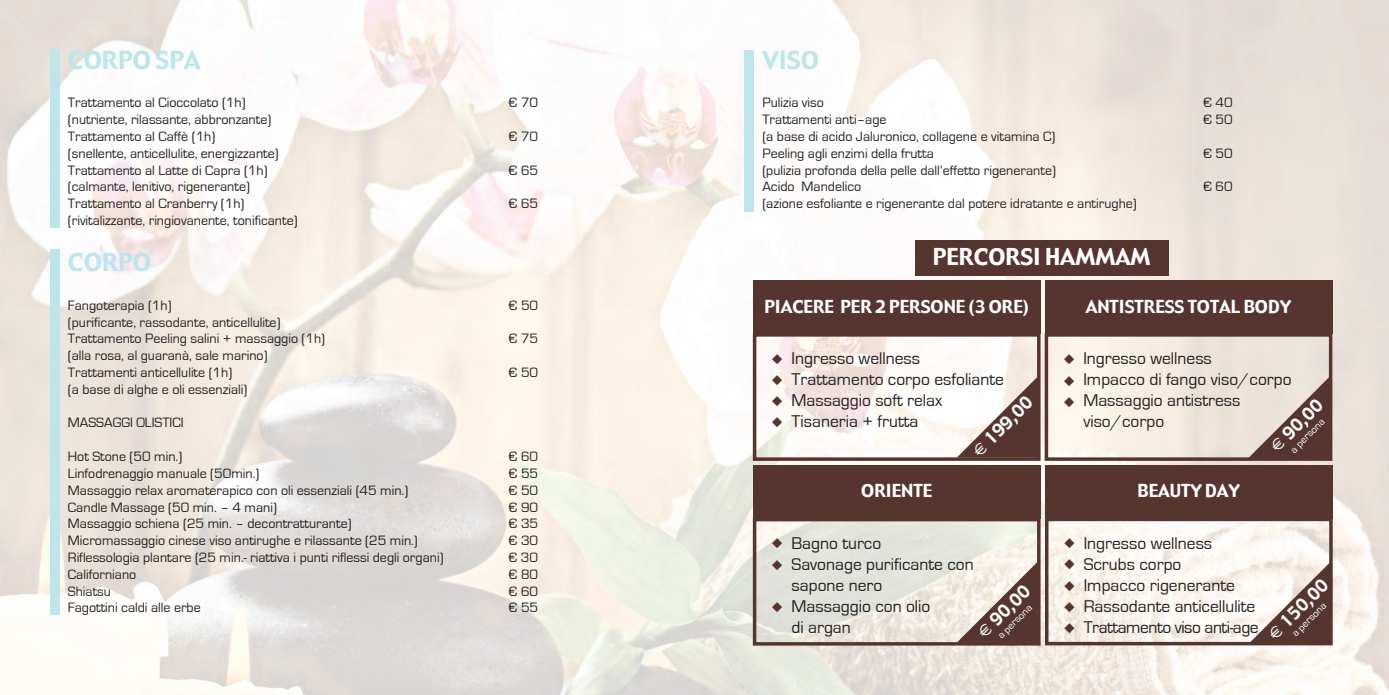
<style>
.page{position:relative;width:1389px;height:695px;background:#fff}
.page>*{position:absolute;margin:0;border:0;box-sizing:border-box;transform-origin:0 0}
.t1{font:24.5px "Gadget";color:#bee5ec}
.t2{font:22.75px "Gadget";color:#fff}
.t3{font:17.5px/21px "Eurostile";color:#231f20}
.t4{font:17.5px "Gadget";color:#fff}
.t5{font:14px/16.8px "Eurostile";color:#231f20}
.t6{font:10.5px "Eurostile";color:#fff}
</style>
<div class="page">
<img style="left:0;top:0;width:1389px;height:694px">
<div style="left:916px;top:240px;width:253px;height:36px;background:#56352f"></div>
<div style="left:753px;top:280px;width:288px;height:54px;background:#56352f"></div>
<div style="left:753px;top:333px;width:288px;height:128px;border:4px solid #56352f"></div>
<svg style="left:957px;top:376px;width:81px;height:81px"></svg>
<div style="left:1045px;top:280px;width:287px;height:54px;background:#56352f"></div>
<div style="left:1045px;top:333px;width:287px;height:128px;border:4px solid #56352f"></div>
<svg style="left:1248px;top:377px;width:81px;height:81px;background:#a18c84"></svg>
<div style="left:753px;top:465px;width:288px;height:53px;background:#56352f"></div>
<div style="left:753px;top:517px;width:288px;height:128px;border:4px solid #56352f"></div>
<svg style="left:957px;top:561px;width:81px;height:81px;background:#a6928b"></svg>
<div style="left:1045px;top:464px;width:288px;height:54px;background:#56352f"></div>
<div style="left:1045px;top:517px;width:288px;height:128px;border:4px solid #56352f"></div>
<svg style="left:1250px;top:561px;width:81px;height:81px"></svg>
<div style="left:50px;top:50px;width:10px;height:178px;background:#bee5ec"></div>
<div style="left:50px;top:249px;width:10px;height:365px;background:#bee5ec"></div>
<div style="left:744px;top:50px;width:10px;height:161px;background:#bee5ec"></div>
<svg style="left:772px;top:354px;width:10px;height:10px"></svg>
<svg style="left:772px;top:417px;width:10px;height:10px"></svg>
<svg style="left:772px;top:396px;width:10px;height:10px"></svg>
<svg style="left:772px;top:375px;width:10px;height:10px"></svg>
<svg style="left:1064px;top:354px;width:10px;height:10px"></svg>
<svg style="left:1064px;top:397px;width:10px;height:10px"></svg>
<svg style="left:1064px;top:376px;width:10px;height:10px"></svg>
<svg style="left:772px;top:538px;width:10px;height:10px"></svg>
<svg style="left:772px;top:602px;width:10px;height:10px"></svg>
<svg style="left:772px;top:559px;width:10px;height:10px"></svg>
<svg style="left:1064px;top:538px;width:10px;height:10px"></svg>
<svg style="left:1064px;top:602px;width:10px;height:10px"></svg>
<svg style="left:1064px;top:580px;width:10px;height:10px"></svg>
<svg style="left:1064px;top:559px;width:10px;height:10px"></svg>
<svg style="left:1064px;top:622px;width:10px;height:10px"></svg>
<p class="t1" style="left:68px;top:44px;width:134px">CORPO SPA</p>
<p class="t5" style="left:68px;top:95px;width:179px">Trattamento al cioccolato (1h)</p>
<p class="t5" style="left:509px;top:95px;width:31px">€ 70</p>
<p class="t5" style="left:68px;top:111px;width:205px">(nutriente, rilassante, abbronzante)<br>Trattamento al caffè (1h)</p>
<p class="t5" style="left:509px;top:128px;width:31px">€ 70</p>
<p class="t5" style="left:68px;top:145px;width:212px">(snellente, anticellulite, energizzante)<br>Trattamento al Latte di capra (1h)</p>
<p class="t5" style="left:68px;top:179px;width:183px">(calmante, lenitivo, rigenerante)<br>Trattamento al cranberry (1h)</p>
<p class="t5" style="left:509px;top:162px;width:31px">€ 65</p>
<p class="t5" style="left:509px;top:195px;width:31px">€ 65</p>
<p class="t5" style="left:68px;top:212px;width:231px">(rivitalizzante, ringiovanente, tonificante)</p>
<p class="t1" style="left:68px;top:247px;width:85px">CORPO</p>
<p class="t5" style="left:68px;top:297px;width:105px">Fangoterapia (1h)</p>
<p class="t5" style="left:509px;top:297px;width:31px">€ 50</p>
<p class="t5" style="left:68px;top:314px;width:259px">(purificante, rassodante, anticellulite)<br>Trattamento Peeling salini + massaggio (1h)</p>
<p class="t5" style="left:509px;top:331px;width:31px">€ 75</p>
<p class="t5" style="left:68px;top:347px;width:201px">(alla rosa, al guaranà, sale marino)<br>Trattamenti anticellulite (1h)</p>
<p class="t5" style="left:509px;top:364px;width:31px">€ 50</p>
<p class="t5" style="left:68px;top:381px;width:181px">(a base di alghe e oli essenziali)</p>
<p class="t5" style="left:68px;top:415px;width:117px">MASSAGGI oLISTIcI</p>
<p class="t5" style="left:68px;top:448px;width:116px">Hot Stone (50 min.)</p>
<p class="t5" style="left:509px;top:448px;width:31px">€ 60</p>
<p class="t5" style="left:68px;top:465px;width:193px">Linfodrenaggio manuale (50min.)</p>
<p class="t5" style="left:509px;top:465px;width:31px">€ 55</p>
<p class="t5" style="left:68px;top:482px;width:342px">Massaggio relax aromaterapico con oli essenziali (45 min.)</p>
<p class="t5" style="left:509px;top:482px;width:31px">€ 50</p>
<p class="t5" style="left:68px;top:499px;width:211px">candle Massage (50 min. – 4 mani)</p>
<p class="t5" style="left:509px;top:499px;width:31px">€ 90</p>
<p class="t5" style="left:68px;top:515px;width:285px">Massaggio schiena (25 min. – decontratturante)</p>
<p class="t5" style="left:509px;top:515px;width:31px">€ 35</p>
<p class="t5" style="left:68px;top:532px;width:351px">Micromassaggio cinese viso antirughe e rilassante (25 min.)</p>
<p class="t5" style="left:509px;top:532px;width:31px">€ 30</p>
<p class="t5" style="left:68px;top:549px;width:377px">Riflessologia plantare (25 min.- riattiva i punti riflessi degli organi)</p>
<p class="t5" style="left:509px;top:549px;width:31px">€ 30</p>
<p class="t5" style="left:68px;top:566px;width:70px">californiano</p>
<p class="t5" style="left:509px;top:566px;width:31px">€ 80</p>
<p class="t5" style="left:68px;top:583px;width:45px">Shiatsu</p>
<p class="t5" style="left:509px;top:583px;width:31px">€ 60</p>
<p class="t5" style="left:68px;top:599px;width:134px">Fagottini caldi alle erbe</p>
<p class="t5" style="left:509px;top:599px;width:31px">€ 55</p>
<p class="t1" style="left:762px;top:44px;width:58px">VISO</p>
<p class="t5" style="left:762px;top:95px;width:63px">Pulizia viso</p>
<p class="t5" style="left:1203px;top:95px;width:31px">€ 40</p>
<p class="t5" style="left:762px;top:111px;width:126px">Trattamenti anti–age</p>
<p class="t5" style="left:1203px;top:111px;width:31px">€ 50</p>
<p class="t5" style="left:762px;top:128px;width:295px">(a base di acido Jaluronico, collagene e vitamina c)<br>Peeling agli enzimi della frutta</p>
<p class="t5" style="left:1203px;top:145px;width:31px">€ 50</p>
<p class="t5" style="left:762px;top:162px;width:295px">(pulizia profonda della pelle dall’effetto rigenerante)<br>Acido Mandelico</p>
<p class="t5" style="left:762px;top:195px;width:376px">(azione esfoliante e rigenerante dal potere idratante e antirughe)</p>
<p class="t2" style="left:933px;top:242px;width:219px">PERCORSI HAMMAM</p>
<p class="t5" style="left:1203px;top:179px;width:31px">€ 60</p>
<p class="t4" style="left:764px;top:295px;width:266px">PIACERE PER 2 PERSONE (3 ORE)</p>
<p class="t3" style="left:792px;top:348px;width:214px">Ingresso wellness<br>Trattamento corpo esfoliante<br>Massaggio soft relax<br>Tisaneria + frutta</p>
<p class="t4" style="left:968px;top:445px;width:77px;rotate:-45deg">€ 199,00</p>
<p class="t4" style="left:861px;top:480px;width:72px">ORIENTE</p>
<p class="t3" style="left:792px;top:533px;width:184px">Bagno turco<br>Savonage purificante con sapone nero<br>Massaggio con olio<br>di argan</p>
<p class="t4" style="left:973px;top:625px;width:67px;rotate:-45deg">€ 90,00</p>
<p class="t6" style="left:996px;top:633px;width:45px;rotate:-45deg">a persona</p>
<p class="t4" style="left:1086px;top:295px;width:207px">ANTISTRESS TOTAL BODY</p>
<p class="t3" style="left:1083px;top:348px;width:210px">Ingresso wellness<br>Impacco di fango viso/corpo<br>Massaggio antistress viso/corpo</p>
<p class="t4" style="left:1266px;top:440px;width:67px;rotate:-45deg">€ 90,00</p>
<p class="t6" style="left:1289px;top:447px;width:45px;rotate:-45deg">a persona</p>
<p class="t4" style="left:1137px;top:479px;width:104px">BEAUTY DAY</p>
<p class="t3" style="left:1084px;top:533px;width:176px">Ingresso wellness<br>Scrubs corpo<br>Impacco rigenerante<br>Rassodante anticellulite<br>Trattamento viso anti-age</p>
<p class="t4" style="left:1264px;top:627px;width:77px;rotate:-45deg">€ 150,00</p>
<p class="t6" style="left:1290px;top:631px;width:45px;rotate:-45deg">a persona</p>
</div>
